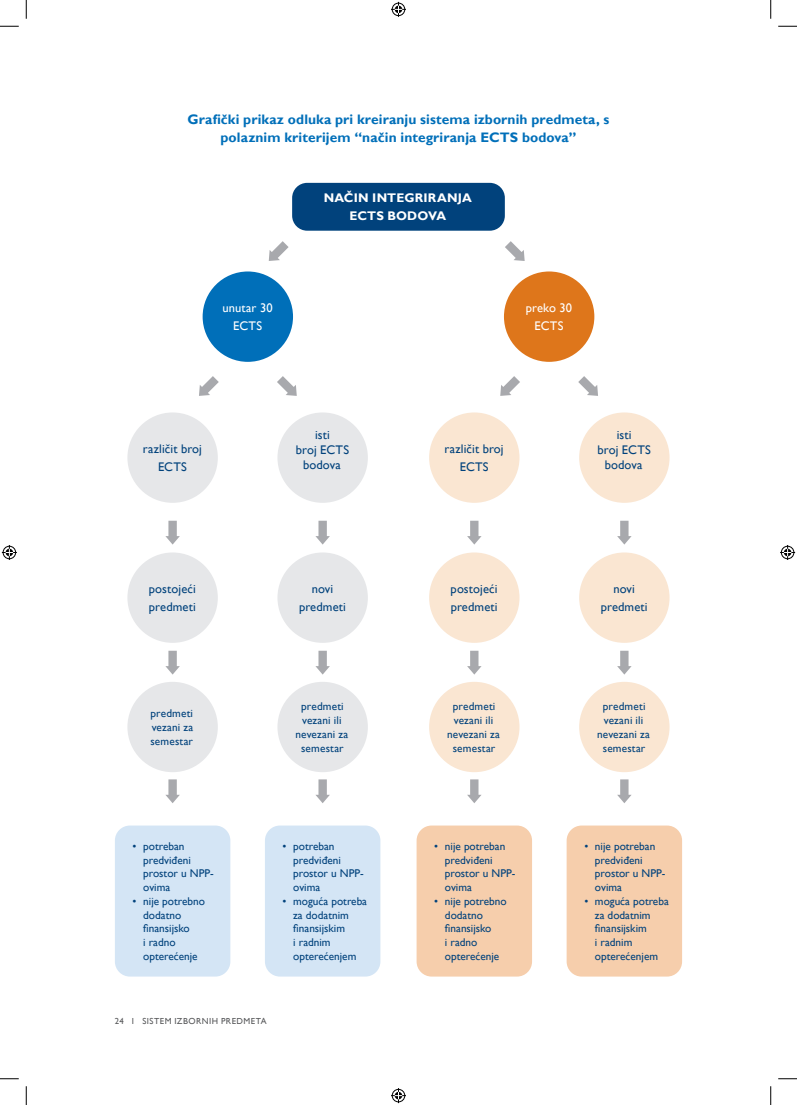
<style>
.page{position:relative;width:797px;height:1105px;background:#fff}
.page>*{position:absolute;margin:0;border:0;box-sizing:border-box;transform-origin:0 0}
.t1{font:700 13.75px/17.5px "Gill Sans";letter-spacing:.005em;color:#006fb9;text-align:center}
.t2{font:12.5px/17.5px "Gill Sans";letter-spacing:.01em;color:#01427c;text-align:center}
.t3{font:700 12.5px/17.5px "Gill Sans";letter-spacing:.015em;color:#fff;text-align:center}
.t4{font:12.5px/17.5px "Gill Sans";letter-spacing:.01em;color:#fff;text-align:center}
.t5{font:11.25px/13.8px "Gill Sans";color:#01427c}
.t6{font:8.75px "Gill Sans";letter-spacing:.05em;color:#57585a}
</style>
<div class="page">
<div style="left:292px;top:183px;width:213px;height:48px;background:#01427c;border-radius:15px"></div>
<div style="left:115px;top:825px;width:115px;height:151px;background:#d4e5f5;border-radius:15px"></div>
<div style="left:416px;top:825px;width:116px;height:151px;background:#f6ceac;border-radius:15px"></div>
<div style="left:265px;top:825px;width:115px;height:151px;background:#d4e5f5;border-radius:15px"></div>
<div style="left:566px;top:825px;width:116px;height:151px;background:#f6ceac;border-radius:15px"></div>
<div style="left:203px;top:271px;width:90px;height:91px;background:#006fb9;border-radius:50%"></div>
<div style="left:127px;top:552px;width:91px;height:91px;background:#e6e7e9;border-radius:50%"></div>
<div style="left:127px;top:412px;width:91px;height:91px;background:#e6e7e9;border-radius:50%"></div>
<div style="left:127px;top:682px;width:91px;height:90px;background:#e6e7e9;border-radius:50%"></div>
<div style="left:429px;top:552px;width:90px;height:91px;background:#fae6d2;border-radius:50%"></div>
<div style="left:429px;top:412px;width:90px;height:91px;background:#fae6d2;border-radius:50%"></div>
<div style="left:277px;top:552px;width:91px;height:91px;background:#e6e7e9;border-radius:50%"></div>
<div style="left:277px;top:412px;width:91px;height:91px;background:#e6e7e9;border-radius:50%"></div>
<div style="left:277px;top:682px;width:91px;height:90px;background:#e6e7e9;border-radius:50%"></div>
<div style="left:429px;top:682px;width:90px;height:90px;background:#fae6d2;border-radius:50%"></div>
<div style="left:579px;top:682px;width:90px;height:90px;background:#fae6d2;border-radius:50%"></div>
<div style="left:579px;top:552px;width:90px;height:91px;background:#fae6d2;border-radius:50%"></div>
<div style="left:579px;top:412px;width:90px;height:91px;background:#fae6d2;border-radius:50%"></div>
<div style="left:504px;top:271px;width:90px;height:91px;background:#de761b;border-radius:50%"></div>
<svg style="left:505px;top:241px;width:19px;height:20px"></svg>
<svg style="left:269px;top:241px;width:19px;height:20px"></svg>
<svg style="left:277px;top:376px;width:20px;height:20px"></svg>
<svg style="left:199px;top:376px;width:20px;height:20px"></svg>
<svg style="left:578px;top:376px;width:20px;height:20px"></svg>
<svg style="left:500px;top:376px;width:20px;height:20px"></svg>
<svg style="left:165px;top:521px;width:15px;height:24px"></svg>
<svg style="left:165px;top:651px;width:15px;height:24px"></svg>
<svg style="left:166px;top:779px;width:14px;height:24px"></svg>
<svg style="left:315px;top:521px;width:15px;height:24px"></svg>
<svg style="left:315px;top:651px;width:15px;height:24px"></svg>
<svg style="left:316px;top:779px;width:14px;height:24px"></svg>
<svg style="left:467px;top:521px;width:14px;height:24px"></svg>
<svg style="left:467px;top:651px;width:14px;height:24px"></svg>
<svg style="left:467px;top:779px;width:14px;height:24px"></svg>
<svg style="left:617px;top:521px;width:14px;height:24px"></svg>
<svg style="left:617px;top:651px;width:14px;height:24px"></svg>
<svg style="left:617px;top:779px;width:14px;height:24px"></svg>
<svg style="left:0;top:25px;width:19px;height:2px"></svg>
<svg style="left:778px;top:25px;width:19px;height:2px"></svg>
<svg style="left:0;top:1078px;width:19px;height:1px"></svg>
<svg style="left:778px;top:1078px;width:19px;height:1px"></svg>
<svg style="left:25px;top:0;width:2px;height:19px"></svg>
<svg style="left:25px;top:1086px;width:2px;height:19px"></svg>
<svg style="left:770px;top:0;width:1px;height:19px"></svg>
<svg style="left:770px;top:1086px;width:1px;height:19px"></svg>
<svg style="left:391px;top:2px;width:15px;height:15px"></svg>
<svg style="left:391px;top:1088px;width:15px;height:15px"></svg>
<svg style="left:2px;top:545px;width:15px;height:15px"></svg>
<svg style="left:780px;top:545px;width:15px;height:15px"></svg>
<p class="t1" style="left:187px;top:111px;width:423px">Grafički prikaz odluka pri kreiranju sistema izbornih predmeta, s polaznim kriterijem “način integriranja ECTS bodova”</p>
<p class="t4" style="left:222px;top:299px;width:52px">unutar 30<br>ECTS</p>
<p class="t3" style="left:324px;top:189px;width:150px">NAČIN INTEGRIRANJA<br>ECTS BODOVA</p>
<p class="t4" style="left:526px;top:299px;width:48px">preko 30<br>ECTS</p>
<p class="t2" style="left:143px;top:440px;width:61px">različit broj<br>ECTS</p>
<p class="t2" style="left:296px;top:428px;width:55px;line-height:15px">isti<br>broj ECTS bodova</p>
<p class="t2" style="left:444px;top:440px;width:61px">različit broj<br>ECTS</p>
<p class="t2" style="left:597px;top:428px;width:55px;line-height:15px">isti<br>broj ECTS bodova</p>
<p class="t2" style="left:149px;top:580px;width:48px;text-align:left">postojeći predmeti</p>
<p class="t5" style="left:150px;top:707px;width:44px;text-align:justify">predmeti vezani za semestar</p>
<p class="t2" style="left:299px;top:580px;width:48px">novi predmeti</p>
<p class="t2" style="left:450px;top:580px;width:48px;text-align:left">postojeći predmeti</p>
<p class="t2" style="left:600px;top:580px;width:48px">novi predmeti</p>
<p class="t5" style="left:295px;top:700px;width:54px;text-align:center">predmeti vezani ili nevezani za semestar</p>
<p class="t5" style="left:447px;top:700px;width:54px;text-align:center">predmeti vezani ili nevezani za semestar</p>
<p class="t5" style="left:597px;top:700px;width:54px;text-align:center">predmeti vezani ili nevezani za semestar</p>
<p class="t5" style="left:143px;top:839px;width:72px;text-indent:-11px">• potreban predviđeni prostor u NPP&shy;ovima</p>
<p class="t5" style="left:143px;top:894px;width:63px;text-indent:-11px">• nije potrebno dodatno finansijsko<br>i radno opterećenje</p>
<p class="t5" style="left:293px;top:839px;width:72px;text-indent:-11px">• potreban predviđeni prostor u NPP&shy;ovima</p>
<p class="t5" style="left:293px;top:894px;width:75px;text-indent:-11px">• moguća potreba za dodatnim finansijskim<br>i radnim opterećenjem</p>
<p class="t6" style="left:115px;top:1016px;width:153px">24 I SISTEM IZBORNIH PREDMETA</p>
<p class="t5" style="left:445px;top:839px;width:72px;text-indent:-11px">• nije potreban predviđeni prostor u NPP&shy;ovima</p>
<p class="t5" style="left:445px;top:894px;width:63px;text-indent:-11px">• nije potrebno dodatno finansijsko<br>i radno opterećenje</p>
<p class="t5" style="left:595px;top:839px;width:72px;text-indent:-11px">• nije potreban predviđeni prostor u NPP&shy;ovima</p>
<p class="t5" style="left:595px;top:894px;width:75px;text-indent:-11px">• moguća potreba za dodatnim finansijskim<br>i radnim opterećenjem</p>
</div>
